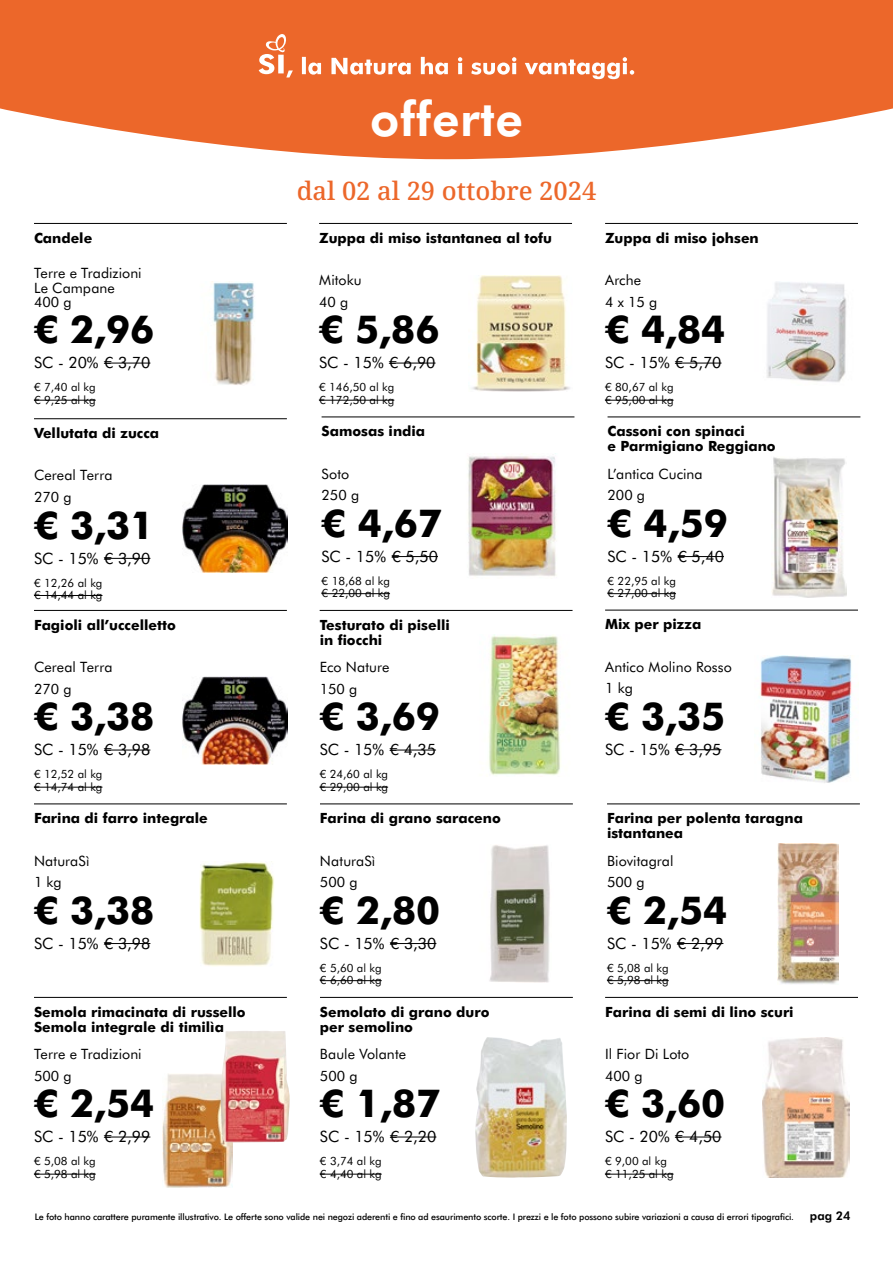
<style>
.page{position:relative;width:893px;height:1263px;background:#fff}
.page>*{position:absolute;margin:0;border:0;box-sizing:border-box;transform-origin:0 0}
.t1{font:700 48px "Futura BT";letter-spacing:.01em;color:#fff}
.t2{font:800 38.4px "Futura BT";color:#000}
.t3{font:500 25.5px "Noto Serif";color:#ec672a}
.t4{font:15.6px "Futura BT";color:#000}
.t5{font:14.25px/15px "Futura BT";letter-spacing:.005em;color:#000}
.t6{font:800 14.1px/15px "Futura BT";color:#000}
.t7{font:700 12px "Futura BT";color:#000}
.t8{font:11.4px/12.8px "Futura BT";color:#000}
.t9{font:500 9px "Futura BT";letter-spacing:-.01em;color:#000}
</style>
<div class="page">
<svg style="left:0;top:0;width:893px;height:159px;fill:#ec672a"></svg>
<svg style="left:259px;top:33px;width:375px;height:46px"></svg>
<div style="left:278px;top:55px;width:6px;height:18px;background:#fff"></div>
<img style="left:763px;top:1037px;width:87px;height:140px">
<hr style="left:675px;top:1136px;width:46px;height:1px;background:#000">
<hr style="left:605px;top:1174px;width:69px;height:1px;background:#000">
<hr style="left:605px;top:997px;width:253px;height:1px;background:#000">
<img style="left:162px;top:1074px;width:70px;height:113px">
<img style="left:221px;top:1031px;width:69px;height:111px">
<hr style="left:104px;top:1136px;width:46px;height:1px;background:#000">
<hr style="left:34px;top:1174px;width:62px;height:1px;background:#000">
<hr style="left:34px;top:997px;width:253px;height:1px;background:#000">
<img style="left:199px;top:862px;width:75px;height:104px">
<hr style="left:104px;top:943px;width:46px;height:1px;background:#000">
<hr style="left:34px;top:804px;width:253px;height:1px;background:#000">
<img style="left:489px;top:845px;width:61px;height:138px">
<hr style="left:390px;top:943px;width:46px;height:1px;background:#000">
<hr style="left:320px;top:980px;width:62px;height:1px;background:#000">
<hr style="left:320px;top:804px;width:253px;height:1px;background:#000">
<img style="left:475px;top:1037px;width:92px;height:140px">
<hr style="left:390px;top:1136px;width:46px;height:1px;background:#000">
<hr style="left:320px;top:1174px;width:62px;height:1px;background:#000">
<hr style="left:320px;top:997px;width:253px;height:1px;background:#000">
<img style="left:468px;top:456px;width:88px;height:120px">
<hr style="left:392px;top:556px;width:46px;height:1px;background:#000">
<hr style="left:322px;top:593px;width:68px;height:1px;background:#000">
<hr style="left:322px;top:417px;width:252px;height:1px;background:#000">
<img style="left:183px;top:485px;width:104px;height:88px">
<hr style="left:104px;top:558px;width:46px;height:1px;background:#000">
<hr style="left:34px;top:595px;width:68px;height:1px;background:#000">
<hr style="left:34px;top:418px;width:253px;height:1px;background:#000">
<img style="left:471px;top:276px;width:99px;height:115px">
<hr style="left:389px;top:363px;width:47px;height:1px;background:#000">
<hr style="left:319px;top:400px;width:75px;height:1px;background:#000">
<hr style="left:319px;top:223px;width:253px;height:1px;background:#000">
<img style="left:766px;top:282px;width:81px;height:100px">
<hr style="left:675px;top:363px;width:46px;height:1px;background:#000">
<hr style="left:605px;top:400px;width:69px;height:1px;background:#000">
<hr style="left:605px;top:223px;width:253px;height:1px;background:#000">
<img style="left:183px;top:676px;width:104px;height:89px">
<hr style="left:104px;top:750px;width:46px;height:1px;background:#000">
<hr style="left:34px;top:787px;width:68px;height:1px;background:#000">
<hr style="left:34px;top:610px;width:253px;height:1px;background:#000">
<img style="left:772px;top:457px;width:74px;height:140px">
<hr style="left:678px;top:556px;width:46px;height:1px;background:#000">
<hr style="left:608px;top:593px;width:68px;height:1px;background:#000">
<hr style="left:608px;top:417px;width:252px;height:1px;background:#000">
<img style="left:489px;top:635px;width:72px;height:140px">
<hr style="left:390px;top:750px;width:46px;height:1px;background:#000">
<hr style="left:320px;top:787px;width:68px;height:1px;background:#000">
<hr style="left:320px;top:610px;width:253px;height:1px;background:#000">
<img style="left:759px;top:656px;width:93px;height:127px">
<hr style="left:675px;top:749px;width:46px;height:1px;background:#000">
<hr style="left:605px;top:610px;width:253px;height:1px;background:#000">
<img style="left:778px;top:844px;width:60px;height:140px">
<hr style="left:677px;top:943px;width:46px;height:1px;background:#000">
<hr style="left:607px;top:980px;width:62px;height:1px;background:#000">
<hr style="left:607px;top:804px;width:253px;height:1px;background:#000">
<img style="left:212px;top:281px;width:43px;height:104px">
<hr style="left:104px;top:363px;width:46px;height:1px;background:#000">
<hr style="left:34px;top:400px;width:62px;height:1px;background:#000">
<hr style="left:34px;top:223px;width:253px;height:1px;background:#000">
<h1 class="t1" style="left:370px;top:85px;width:154px">offerte</h1>
<h3 class="t3" style="left:297px;top:173px;width:301px">dal 02 al 29 ottobre 2024</h3>
<p class="t6" style="left:34px;top:229px;width:60px">Candele</p>
<p class="t6" style="left:319px;top:229px;width:234px">Zuppa di miso istantanea al tofu</p>
<p class="t6" style="left:605px;top:229px;width:155px">Zuppa di miso johsen</p>
<p class="t5" style="left:34px;top:265px;width:109px">Terre e Tradizioni<br>Le Campane</p>
<p class="t5" style="left:34px;top:293px;width:39px">400 g</p>
<h2 class="t2" style="left:34px;top:302px;width:122px">€ 2,96</h2>
<p class="t5" style="left:319px;top:272px;width:44px">Mitoku</p>
<p class="t5" style="left:319px;top:293px;width:31px">40 g</p>
<h2 class="t2" style="left:319px;top:302px;width:122px">€ 5,86</h2>
<p class="t5" style="left:605px;top:272px;width:38px">Arche</p>
<p class="t5" style="left:605px;top:293px;width:54px">4 x 15 g</p>
<h2 class="t2" style="left:605px;top:302px;width:122px">€ 4,84</h2>
<p class="t4" style="left:34px;top:352px;width:118px">SC - 20% € 3,70</p>
<p class="t8" style="left:34px;top:380px;width:63px">€ 7,40 al kg € 9,25 al kg</p>
<p class="t4" style="left:319px;top:352px;width:118px">SC - 15% € 6,90</p>
<p class="t8" style="left:319px;top:380px;width:77px">€ 146,50 al kg € 172,50 al kg</p>
<p class="t4" style="left:605px;top:352px;width:118px">SC - 15% € 5,70</p>
<p class="t8" style="left:605px;top:380px;width:70px">€ 80,67 al kg € 95,00 al kg</p>
<p class="t6" style="left:34px;top:425px;width:127px">Vellutata di zucca</p>
<p class="t6" style="left:322px;top:423px;width:105px">Samosas india</p>
<p class="t6" style="left:608px;top:423px;width:170px">Cassoni con spinaci<br>e Parmigiano Reggiano</p>
<p class="t5" style="left:34px;top:467px;width:80px">Cereal Terra</p>
<p class="t5" style="left:322px;top:465px;width:29px">Soto</p>
<p class="t5" style="left:608px;top:465px;width:97px">L’antica Cucina</p>
<p class="t5" style="left:34px;top:489px;width:39px">270 g</p>
<h2 class="t2" style="left:34px;top:498px;width:122px">€ 3,31</h2>
<p class="t5" style="left:322px;top:487px;width:39px">250 g</p>
<h2 class="t2" style="left:322px;top:496px;width:122px">€ 4,67</h2>
<p class="t5" style="left:608px;top:487px;width:39px">200 g</p>
<h2 class="t2" style="left:608px;top:496px;width:122px">€ 4,59</h2>
<p class="t4" style="left:34px;top:547px;width:118px">SC - 15% € 3,90</p>
<p class="t8" style="left:34px;top:576px;width:70px">€ 12,26 al kg € 14,44 al kg</p>
<p class="t4" style="left:322px;top:545px;width:118px">SC - 15% € 5,50</p>
<p class="t8" style="left:322px;top:574px;width:70px">€ 18,68 al kg € 22,00 al kg</p>
<p class="t4" style="left:608px;top:545px;width:118px">SC - 15% € 5,40</p>
<p class="t8" style="left:608px;top:574px;width:70px">€ 22,95 al kg € 27,00 al kg</p>
<p class="t6" style="left:34px;top:616px;width:143px">Fagioli all’uccelletto</p>
<p class="t6" style="left:320px;top:616px;width:132px">Testurato di piselli in fiocchi</p>
<p class="t6" style="left:605px;top:616px;width:98px">Mix per pizza</p>
<p class="t5" style="left:34px;top:659px;width:80px">Cereal Terra</p>
<p class="t5" style="left:320px;top:659px;width:71px">Eco Nature</p>
<p class="t5" style="left:605px;top:659px;width:128px">Antico Molino Rosso</p>
<p class="t5" style="left:34px;top:680px;width:39px">270 g</p>
<h2 class="t2" style="left:34px;top:689px;width:122px">€ 3,38</h2>
<p class="t5" style="left:320px;top:680px;width:39px">150 g</p>
<h2 class="t2" style="left:320px;top:689px;width:122px">€ 3,69</h2>
<p class="t5" style="left:605px;top:680px;width:29px">1 kg</p>
<h2 class="t2" style="left:605px;top:689px;width:122px">€ 3,35</h2>
<p class="t4" style="left:34px;top:739px;width:118px">SC - 15% € 3,98</p>
<p class="t8" style="left:34px;top:767px;width:70px">€ 12,52 al kg € 14,74 al kg</p>
<p class="t4" style="left:320px;top:739px;width:118px">SC - 15% € 4,35</p>
<p class="t8" style="left:320px;top:767px;width:70px">€ 24,60 al kg € 29,00 al kg</p>
<p class="t4" style="left:605px;top:739px;width:118px">SC - 15% € 3,95</p>
<p class="t6" style="left:34px;top:810px;width:175px">Farina di farro integrale</p>
<p class="t6" style="left:320px;top:810px;width:182px">Farina di grano saraceno</p>
<p class="t6" style="left:607px;top:810px;width:197px">Farina per polenta taragna istantanea</p>
<p class="t5" style="left:34px;top:852px;width:57px">NaturaSì</p>
<p class="t5" style="left:320px;top:852px;width:57px">NaturaSì</p>
<p class="t5" style="left:607px;top:852px;width:68px">Biovitagral</p>
<p class="t5" style="left:34px;top:874px;width:29px">1 kg</p>
<h2 class="t2" style="left:34px;top:883px;width:122px">€ 3,38</h2>
<p class="t5" style="left:320px;top:874px;width:39px">500 g</p>
<h2 class="t2" style="left:320px;top:883px;width:122px">€ 2,80</h2>
<p class="t5" style="left:607px;top:874px;width:39px">500 g</p>
<h2 class="t2" style="left:607px;top:883px;width:122px">€ 2,54</h2>
<p class="t4" style="left:34px;top:932px;width:118px">SC - 15% € 3,98</p>
<p class="t4" style="left:320px;top:932px;width:118px">SC - 15% € 3,30</p>
<p class="t8" style="left:320px;top:961px;width:63px">€ 5,60 al kg € 6,60 al kg</p>
<p class="t4" style="left:607px;top:932px;width:118px">SC - 15% € 2,99</p>
<p class="t8" style="left:607px;top:961px;width:63px">€ 5,08 al kg € 5,98 al kg</p>
<p class="t6" style="left:34px;top:1003px;width:213px">Semola rimacinata di russello<br>Semola integrale di timilìa</p>
<p class="t6" style="left:320px;top:1003px;width:171px">Semolato di grano duro per semolino</p>
<p class="t6" style="left:605px;top:1003px;width:190px">Farina di semi di lino scuri</p>
<p class="t5" style="left:34px;top:1046px;width:109px">Terre e Tradizioni</p>
<p class="t5" style="left:320px;top:1046px;width:88px">Baule Volante</p>
<p class="t5" style="left:605px;top:1046px;width:86px">Il Fior Di Loto</p>
<p class="t5" style="left:34px;top:1067px;width:39px">500 g</p>
<h2 class="t2" style="left:34px;top:1076px;width:122px">€ 2,54</h2>
<p class="t5" style="left:320px;top:1067px;width:39px">500 g</p>
<h2 class="t2" style="left:320px;top:1076px;width:122px">€ 1,87</h2>
<p class="t5" style="left:605px;top:1067px;width:39px">400 g</p>
<h2 class="t2" style="left:605px;top:1076px;width:122px">€ 3,60</h2>
<p class="t4" style="left:34px;top:1126px;width:118px">SC - 15% € 2,99</p>
<p class="t8" style="left:34px;top:1154px;width:63px">€ 5,08 al kg € 5,98 al kg</p>
<p class="t4" style="left:320px;top:1126px;width:118px">SC - 15% € 2,20</p>
<p class="t8" style="left:320px;top:1154px;width:63px">€ 3,74 al kg € 4,40 al kg</p>
<p class="t4" style="left:605px;top:1126px;width:118px">SC - 20% € 4,50</p>
<p class="t8" style="left:605px;top:1154px;width:70px">€ 9,00 al kg € 11,25 al kg</p>
<p class="t9" style="left:35px;top:1211px;width:761px">Le foto hanno carattere puramente illustrativo. Le offerte sono valide nei negozi aderenti e fino ad esaurimento scorte. I prezzi e le foto possono subire variazioni a causa di errori tipografici.</p>
<p class="t7" style="left:810px;top:1208px;width:42px">pag 24</p>
</div>
